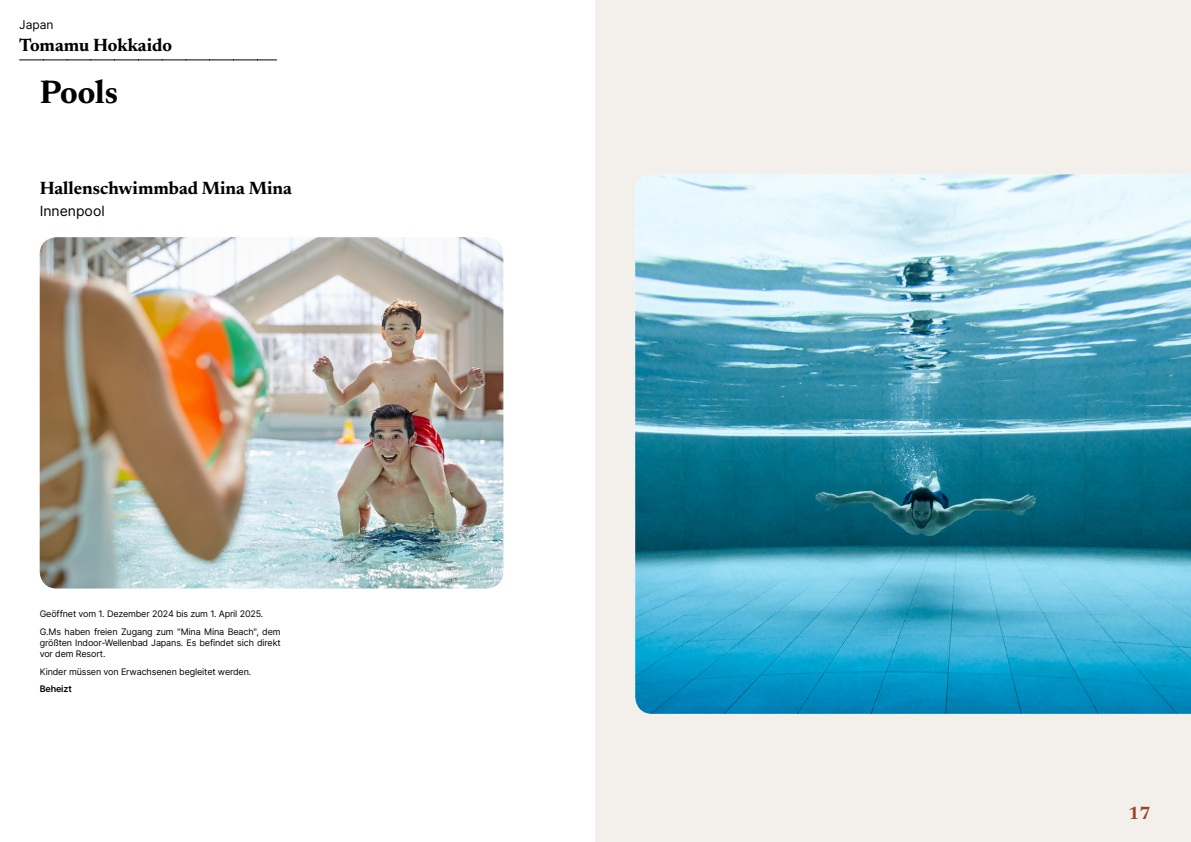
<style>
.page{position:relative;width:1191px;height:842px;background:#fff}
.page>*{position:absolute;margin:0;border:0;box-sizing:border-box;transform-origin:0 0}
.t1{font:700 33px "Newsreader 24 pt";color:#000}
.t2{font:700 18px "Newsreader 24 pt";color:#000}
.t3{font:700 18px "Newsreader 24 pt";color:#9d432c}
.t4{font:14px "Inter";color:#000}
.t5{font:12px "Inter";color:#000}
.t6{font:9px/18.1px "Inter";letter-spacing:-.015em;color:#000}
.t7{font:600 9px "Inter";letter-spacing:-.015em;color:#000}
</style>
<div class="page">
<div style="left:595px;top:0;width:596px;height:842px;background:#f3f0ec"></div>
<img style="left:635px;top:174px;width:556px;height:540px">
<img style="left:40px;top:237px;width:463px;height:351px">
<svg style="left:20px;top:60px;width:257px;height:1px"></svg>
<h3 class="t5" style="left:19px;top:15px;width:36px">Japan</h3>
<h2 class="t2" style="left:19px;top:32px;width:154px">Tomamu Hokkaido</h2>
<h1 class="t1" style="left:40px;top:69px;width:80px">Pools</h1>
<h2 class="t2" style="left:40px;top:175px;width:254px">Hallenschwimmbad Mina Mina</h2>
<h3 class="t4" style="left:40px;top:200px;width:66px">Innenpool</h3>
<p class="t6" style="left:40px;top:604px;width:242px">Geöffnet vom 1. Dezember 2024 bis zum 1. April 2025.<br>G.Ms haben freien Zugang zum "Mina Mina Beach", dem</p>
<p class="t6" style="left:40px;top:637px;width:242px;line-height:11px">größten Indoor-Wellenbad Japans. Es befindet sich direkt vor dem Resort.</p>
<p class="t6" style="left:40px;top:662px;width:213px">Kinder müssen von Erwachsenen begleitet werden.</p>
<p class="t7" style="left:40px;top:682px;width:34px">Beheizt</p>
<h2 class="t3" style="left:1128px;top:800px;width:24px">17</h2>
</div>
